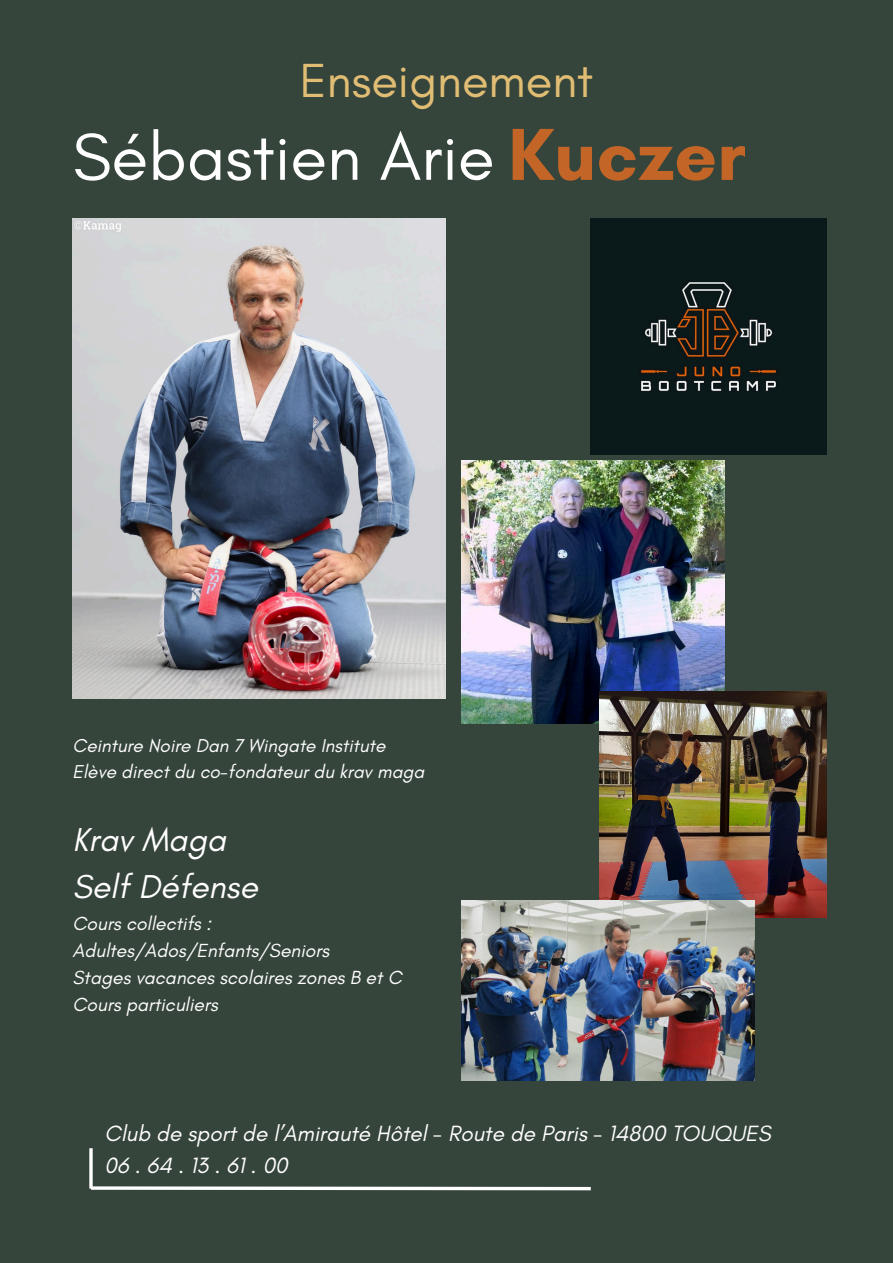
<style>
.page{position:relative;width:893px;height:1263px;background:#36453c}
.page>*{position:absolute;margin:0;border:0;box-sizing:border-box;transform-origin:0 0}
.t1{font:67.5px "Glacial Indifference";color:#fff}
.t2{font:48.75px "Glacial Indifference";color:#e1bd74}
.t3{font:italic 33.75px/46.9px "Glacial Indifference";color:#fff}
.t4{font:italic 22.5px/31.5px "Glacial Indifference";color:#fff}
.t5{font:italic 19.35px/27.1px "Glacial Indifference";color:#fff}
.t6{font:italic 18.98px/26.4px "Glacial Indifference";color:#fff}
.s1{font-weight:700;font-size:75px;color:#c36526}
</style>
<div class="page">
<svg style="left:89px;top:1186px;width:502px;height:5px;background:#bdc2bf"></svg>
<svg style="left:89px;top:1148px;width:4px;height:40px"></svg>
<img style="left:73px;top:219px;width:372px;height:480px">
<div style="left:591px;top:219px;width:235px;height:235px;background:#0a1919"></div>
<img style="left:461px;top:461px;width:264px;height:263px">
<img style="left:600px;top:691px;width:226px;height:227px">
<svg style="left:768px;top:725px;width:37px;height:37px"></svg>
<svg style="left:638px;top:725px;width:37px;height:37px"></svg>
<img style="left:461px;top:900px;width:293px;height:181px">
<h2 class="t2" style="left:300px;top:53px;width:295px">Enseignement</h2>
<h1 class="t1" style="left:73px;top:119px;width:674px">Sébastien Arie <span class="s1">Kuczer</span></h1>
<p class="t6" style="left:73px;top:733px;width:353px">Ceinture Noire Dan 7 Wingate Institute<br>Elève direct du co-fondateur du krav maga</p>
<h3 class="t3" style="left:73px;top:817px;width:187px">Krav Maga<br>Self Défense</h3>
<p class="t5" style="left:73px;top:910px;width:331px">Cours collectifs :<br>Adultes/Ados/Enfants/Seniors<br>Stages vacances scolaires zones B et C<br>Cours particuliers</p>
<p class="t4" style="left:105px;top:1118px;width:667px">Club de sport de l’Amirauté Hôtel - Route de Paris - 14800 TOUQUES<br>06 . 64 . 13 . 61 . 00</p>
</div>
